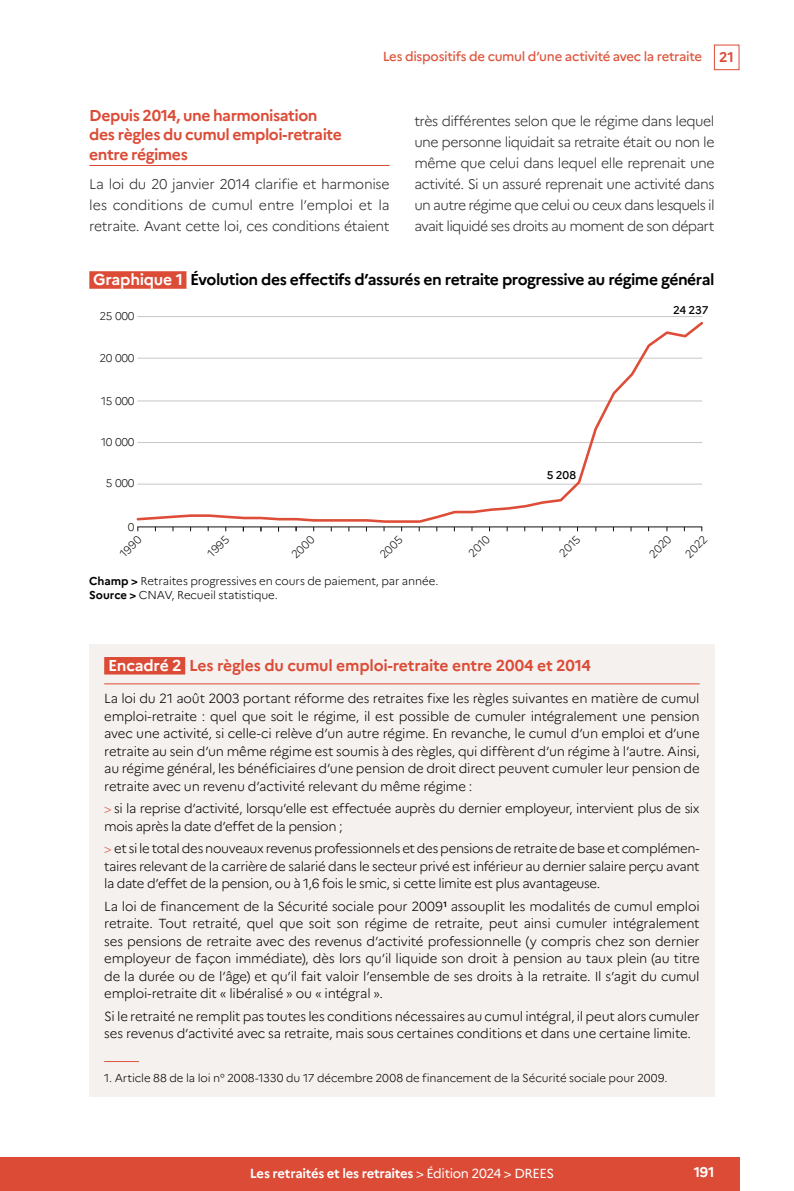
<style>
.page{position:relative;width:794px;height:1191px;background:#fff}
.page>*{position:absolute;margin:0;border:0;box-sizing:border-box;transform-origin:0 0}
.ILL_titre{font:700 15.75px "Marianne";letter-spacing:-.03em;color:#000}
.Titre_2__Inter{font:700 15.75px/19.2px "Marianne";letter-spacing:-.03em;color:#dc4b36}
.ENC_titre{font:700 15.75px "Marianne";letter-spacing:-.015em;color:#dc4b36}
.Texte{font:300 14px/21px "Marianne";letter-spacing:-.04em;color:#272726;text-align:justify}
.t1{font:700 14px "Marianne";color:#fff}
.ENC_texte{font:300 13.12px/17.5px "Marianne";letter-spacing:-.02em;color:#000;text-align:justify}
.t2{font:500 13.12px "Marianne";letter-spacing:-.025em;color:#de563e}
.t3{font:700 13.12px "Marianne";letter-spacing:-.025em;color:#fff}
.ILL_notes_champ_lecture_sources{font:300 11.38px "Marianne";letter-spacing:-.01em;color:#000}
.t4{font:300 11.2px "Marianne";letter-spacing:-.025em;color:#11120f}
.t5{font:500 11.2px "Marianne";letter-spacing:-.01em;color:#000}
.s1{font-weight:700;font-size:14px;color:#dc4b36}
.s2{color:#fff}
.s3{font-weight:700}
.s4{font-size:12.25px;color:#dc4b36}
.s5{font-weight:400}
</style>
<div class="page">
<div style="left:714px;top:45px;width:25px;height:25px;border:1px solid #dc4b36"></div>
<div style="left:0;top:1157px;width:739px;height:34px;background:#dc4b36"></div>
<hr style="left:89px;top:165px;width:300px;height:1px;background:#dc4b36">
<div style="left:89px;top:271px;width:97px;height:18px;background:#dc4b36"></div>
<hr style="left:137px;top:316px;width:565px;height:1px;background:#c6c6c6">
<hr style="left:137px;top:526px;width:565px;height:1px;background:#11120f">
<svg style="left:136px;top:321px;width:567px;height:202px"></svg>
<div style="left:89px;top:644px;width:625px;height:452px;background:#f5f1ef"></div>
<hr style="left:104px;top:683px;width:595px;height:1px;background:#dc4b36">
<div style="left:104px;top:657px;width:81px;height:17px;background:#dc4b36"></div>
<hr style="left:104px;top:1061px;width:35px;height:1px;background:#de563e">
<p class="t2" style="left:383px;top:49px;width:353px">Les dispositifs de cumul d’une activité avec la retraite <span class="s1">21</span></p>
<p class="Titre_2__Inter" style="left:89px;top:106px;width:254px">Depuis 2014, une harmonisation des règles du cumul emploi-retraite entre régimes</p>
<p class="Texte" style="left:89px;top:174px;width:302px">La loi du 20 janvier 2014 clarifie et harmonise les conditions de cumul entre l’emploi et la retraite. Avant cette loi, ces conditions étaient</p>
<p class="Texte" style="left:414px;top:111px;width:302px">très différentes selon que le régime dans lequel une personne liquidait sa retraite était ou non le même que celui dans lequel elle reprenait une activité. Si un assuré reprenait une activité dans un autre régime que celui ou ceux dans lesquels il avait liquidé ses droits au moment de son départ</p>
<p class="ILL_titre" style="left:93px;top:270px;width:623px"><span class="s2">Graphique 1</span> Évolution des effectifs d’assurés en retraite progressive au régime général</p>
<p class="t4" style="left:99px;top:309px;width:37px">25 000</p>
<p class="t4" style="left:99px;top:351px;width:37px">20 000</p>
<p class="t4" style="left:101px;top:394px;width:35px">15 000</p>
<p class="t4" style="left:101px;top:435px;width:35px">10 000</p>
<p class="t4" style="left:106px;top:476px;width:30px">5 000</p>
<p class="t4" style="left:128px;top:520px;width:8px">0</p>
<p class="t5" style="left:547px;top:468px;width:31px">5 208</p>
<p class="t5" style="left:673px;top:303px;width:37px">24 237</p>
<p class="t4" style="left:117px;top:550px;width:27px;rotate:-45deg">1990</p>
<p class="t4" style="left:205px;top:550px;width:27px;rotate:-45deg">1995</p>
<p class="t4" style="left:288px;top:551px;width:29px;rotate:-45deg">2000</p>
<p class="t4" style="left:377px;top:551px;width:28px;rotate:-45deg">2005</p>
<p class="t4" style="left:465px;top:550px;width:27px;rotate:-45deg">2010</p>
<p class="t4" style="left:556px;top:550px;width:26px;rotate:-45deg">2015</p>
<p class="t4" style="left:646px;top:551px;width:28px;rotate:-45deg">2020</p>
<p class="t4" style="left:682px;top:551px;width:28px;rotate:-45deg">2022</p>
<p class="ILL_notes_champ_lecture_sources" style="left:89px;top:574px;width:350px"><span class="s3">Champ &gt;</span> Retraites progressives en cours de paiement, par année.</p>
<p class="ILL_notes_champ_lecture_sources" style="left:89px;top:588px;width:190px"><span class="s3">Source &gt;</span> CNAV, Recueil statistique.</p>
<p class="ENC_titre" style="left:108px;top:656px;width:484px"><span class="s2">Encadré 2</span> Les règles du cumul emploi-retraite entre 2004 et 2014</p>
<p class="ENC_texte" style="left:104px;top:690px;width:597px">La loi du 21 août 2003 portant réforme des retraites fixe les règles suivantes en matière de cumul emploi-retraite : quel que soit le régime, il est possible de cumuler intégralement une pension avec une activité, si celle-ci relève d’un autre régime. En revanche, le cumul d’un emploi et d’une retraite au sein d’un même régime est soumis à des règles, qui diffèrent d’un régime à l’autre. Ainsi, au régime général, les bénéficiaires d’une pension de droit direct peuvent cumuler leur pension de retraite avec un revenu d’activité relevant du même régime :</p>
<p class="ENC_texte" style="left:104px;top:800px;width:597px"><span class="s4">&gt;</span> si la reprise d’activité, lorsqu’elle est effectuée auprès du dernier employeur, intervient plus de six mois après la date d’effet de la pension ;</p>
<p class="ENC_texte" style="left:104px;top:840px;width:597px"><span class="s4">&gt;</span> et si le total des nouveaux revenus professionnels et des pensions de retraite de base et complémen&shy;taires relevant de la carrière de salarié dans le secteur privé est inférieur au dernier salaire perçu avant la date d’effet de la pension, ou à 1,6 fois le smic, si cette limite est plus avantageuse.</p>
<p class="ENC_texte" style="left:104px;top:897px;width:597px">La loi de financement de la Sécurité sociale pour 2009<sup>1</sup> assouplit les modalités de cumul emploi retraite. Tout retraité, quel que soit son régime de retraite, peut ainsi cumuler intégralement ses pensions de retraite avec des revenus d’activité professionnelle (y compris chez son dernier employeur de façon immédiate), dès lors qu’il liquide son droit à pension au taux plein (au titre de la durée ou de l’âge) et qu’il fait valoir l’ensemble de ses droits à la retraite. Il s’agit du cumul emploi-retraite dit « libéralisé » ou « intégral ».</p>
<p class="ENC_texte" style="left:104px;top:1007px;width:597px">Si le retraité ne remplit pas toutes les conditions nécessaires au cumul intégral, il peut alors cumuler ses revenus d’activité avec sa retraite, mais sous certaines conditions et dans une certaine limite.</p>
<p class="ILL_notes_champ_lecture_sources" style="left:104px;top:1070px;width:565px">1. Article 88 de la loi n° 2008-1330 du 17 décembre 2008 de financement de la Sécurité sociale pour 2009.</p>
<p class="t3" style="left:250px;top:1165px;width:306px">Les retraités et les retraites <span class="s5">&gt; Édition 2024 &gt; DREES</span></p>
<p class="t1" style="left:694px;top:1163px;width:22px">191</p>
</div>
